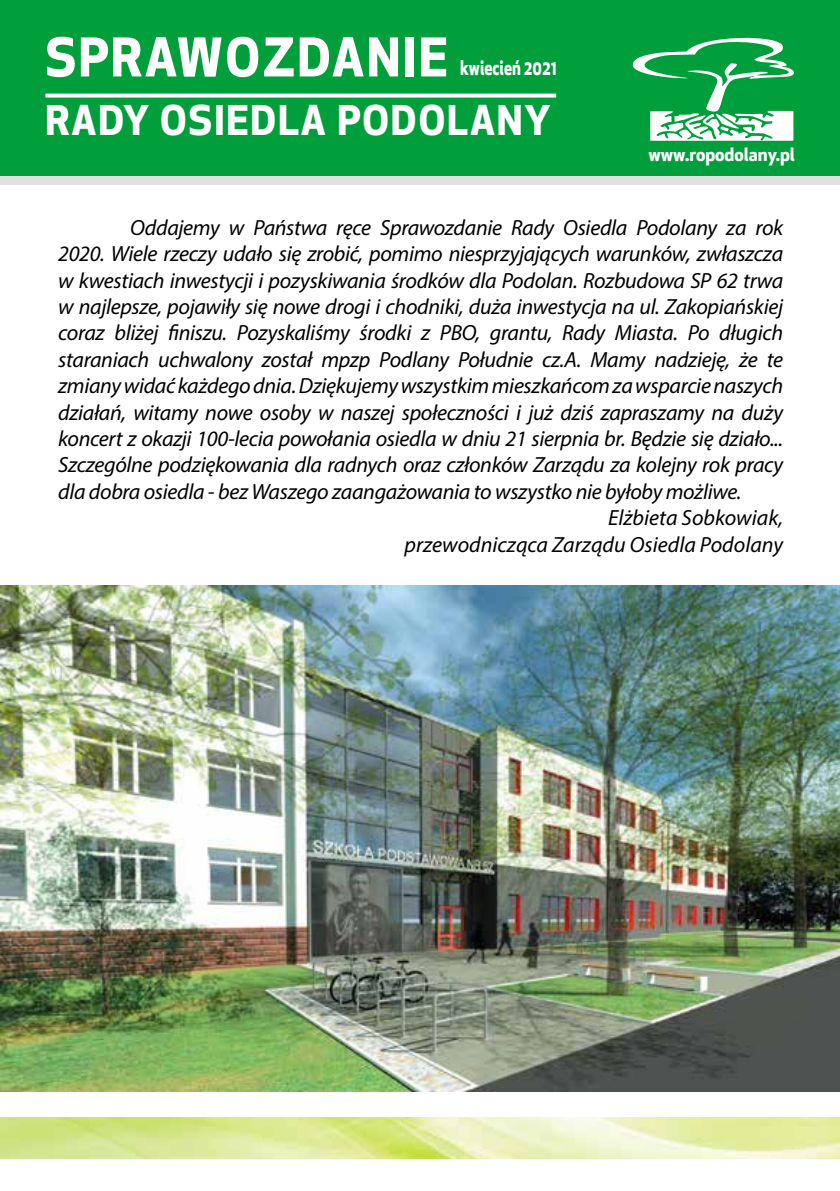
<style>
.page{position:relative;width:840px;height:1191px;background:#fff}
.page>*{position:absolute;margin:0;border:0;box-sizing:border-box;transform-origin:0 0}
.t1{font:700 52px "Apex New";letter-spacing:.04em;color:#fff}
.t2{font:700 40px "Apex New";letter-spacing:.04em;color:#fff}
.t3{font:italic 22px "Myriad Pro";letter-spacing:-.015em;color:#000}
.t4{font:700 20px "Apex New";color:#fff;scale:.8 1}
.t5{font:700 18px "Apex New";color:#fff}
</style>
<div class="page">
<div style="left:0;top:176px;width:839px;height:8px;background:#e1e1e1"></div>
<div style="left:0;top:0;width:839px;height:176px;background:#009f3b"></div>
<svg style="left:45px;top:94px;width:511px;height:4px;fill:#fff"></svg>
<svg style="left:632px;top:38px;width:161px;height:103px"></svg>
<img style="left:0;top:1117px;width:839px;height:41px">
<img style="left:0;top:585px;width:839px;height:506px">
<h1 class="t1" style="left:45px;top:20px;width:404px">SPRAWOZDANIE</h1>
<h2 class="t2" style="left:45px;top:92px;width:506px">RADY OSIEDLA PODOLANY</h2>
<p class="t4" style="left:460px;top:53px;width:122px">kwiecień 2021</p>
<p class="t5" style="left:648px;top:142px;width:148px">www.ropodolany.pl</p>
<p class="t3" style="left:130px;top:214px;width:654px">Oddajemy w Państwa ręce Sprawozdanie Rady Osiedla Podolany za rok</p>
<p class="t3" style="left:58px;top:240px;width:726px">2020. Wiele rzeczy udało się zrobić, pomimo niesprzyjających warunków, zwłaszcza</p>
<p class="t3" style="left:58px;top:266px;width:726px">w kwestiach inwestycji i pozyskiwania środków dla Podolan. Rozbudowa SP 62 trwa</p>
<p class="t3" style="left:58px;top:293px;width:726px">w najlepsze, pojawiły się nowe drogi i chodniki, duża inwestycja na ul. Zakopiańskiej</p>
<p class="t3" style="left:58px;top:319px;width:726px">coraz bliżej finiszu. Pozyskaliśmy środki z PBO, grantu, Rady Miasta. Po długich</p>
<p class="t3" style="left:58px;top:346px;width:726px">staraniach uchwalony został mpzp Podlany Południe cz.A. Mamy nadzieję, że te</p>
<p class="t3" style="left:58px;top:372px;width:726px">zmiany widać każdego dnia. Dziękujemy wszystkim mieszkańcom za wsparcie naszych</p>
<p class="t3" style="left:58px;top:398px;width:726px">działań, witamy nowe osoby w naszej społeczności i już dziś zapraszamy na duży</p>
<p class="t3" style="left:58px;top:425px;width:726px">koncert z okazji 100-lecia powołania osiedla w dniu 21 sierpnia br. Będzie się działo...</p>
<p class="t3" style="left:58px;top:451px;width:726px">Szczególne podziękowania dla radnych oraz członków Zarządu za kolejny rok pracy</p>
<p class="t3" style="left:58px;top:478px;width:684px">dla dobra osiedla - bez Waszego zaangażowania to wszystko nie byłoby możliwe.</p>
<p class="t3" style="left:607px;top:504px;width:176px">Elżbieta Sobkowiak,</p>
<p class="t3" style="left:404px;top:530px;width:380px">przewodnicząca Zarządu Osiedla Podolany</p>
</div>
